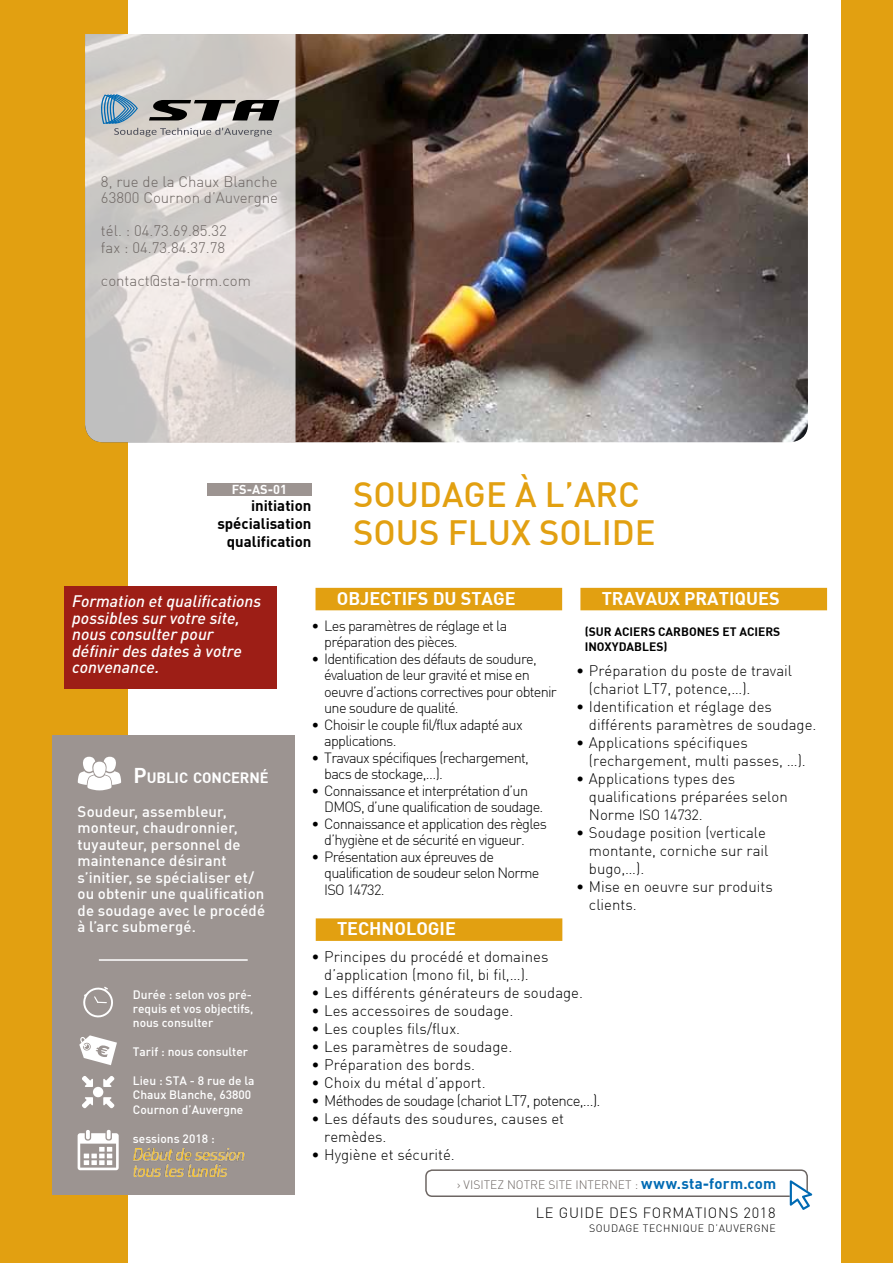
<style>
.page{position:relative;width:893px;height:1263px;background:#fff}
.page>*{position:absolute;margin:0;border:0;box-sizing:border-box;transform-origin:0 0}
.t1{font:500 34.5px/37.8px "DIN";color:#e2a011}
.t2{font:700 18px "DIN";color:#fff}
.t3{font:italic 500 16.5px/16.5px "DIN";color:#fff}
.t4{font:300 15px/18px "DIN";color:#000}
.t5{font:500 15px/16.5px "DIN";letter-spacing:.01em;color:#fff}
.t6{font:300 15px/16.5px "DIN";color:#6d6663}
.t7{font:300 15px "DIN";letter-spacing:-.05em;color:#000}
.t8{font:700 15px/17.7px "DIN";color:#000;text-align:right}
.t9{font:700 15px "DIN";letter-spacing:.02em;color:#006ab3}
.t10{font:700 14.7px "DIN";letter-spacing:-.005em;color:#fff}
.t11{font:300 14.55px/16.5px "DIN";letter-spacing:-.05em;color:#000}
.t12{font:300 14.55px "DIN";letter-spacing:.05em;color:#000}
.t13{font:300 14.55px "DIN";letter-spacing:-.025em;color:#000}
.t14{font:700 12.75px "DIN";color:#fff}
.t15{font:500 12px/14.4px "DIN";color:#fff}
.t16{font:700 12px "DIN";color:#000}
.t17{font:300 12px "DIN";color:#6d6663}
.t18{font:300 10.5px "DIN";color:#000}
.s1{font-size:15px}
.s2{font-size:21px}
.s3{font-weight:300;font-size:12px;color:#6d6663}
</style>
<div class="page">
<div style="left:0;top:0;width:128px;height:1263px;background:#e2a011"></div>
<div style="left:842px;top:0;width:51px;height:1263px;background:#e2a011"></div>
<img style="left:296px;top:34px;width:512px;height:408px">
<div style="left:52px;top:736px;width:242px;height:459px;background:#9c9491"></div>
<svg style="left:78px;top:757px;width:43px;height:33px"></svg>
<div style="left:425px;top:1169px;width:383px;height:28px;border:2px solid #6d6663;border-radius:6px"></div>
<svg style="left:790px;top:1180px;width:22px;height:30px"></svg>
<svg style="left:79px;top:1035px;width:38px;height:30px"></svg>
<svg style="left:78px;top:1130px;width:41px;height:40px"></svg>
<svg style="left:82px;top:1076px;width:11px;height:11px"></svg>
<svg style="left:82px;top:1097px;width:11px;height:11px"></svg>
<svg style="left:103px;top:1097px;width:11px;height:11px"></svg>
<svg style="left:103px;top:1076px;width:11px;height:11px"></svg>
<div style="left:93px;top:1087px;width:10px;height:10px;background:#fff;border-radius:50%"></div>
<svg style="left:83px;top:986px;width:30px;height:32px"></svg>
<hr style="left:99px;top:959px;width:149px;height:2px;background:#fff">
<div style="left:64px;top:587px;width:212px;height:102px;background:#9d1e16"></div>
<div style="left:580px;top:588px;width:247px;height:22px;background:#e2a011"></div>
<div style="left:315px;top:588px;width:247px;height:22px;background:#e2a011"></div>
<div style="left:316px;top:918px;width:246px;height:23px;background:#e2a011"></div>
<div style="left:207px;top:483px;width:104px;height:12px;background:#9c9491"></div>
<img style="left:133px;top:1148px;width:112px;height:28px">
<svg style="left:85px;top:34px;width:211px;height:408px;background:#d6d1ce"></svg>
<svg style="left:98px;top:94px;width:182px;height:43px;background:#999c9e"></svg>
<p class="t6" style="left:101px;top:173px;width:179px">8, rue de la Chaux Blanche<br>63800 Cournon d’Auvergne</p>
<p class="t6" style="left:101px;top:222px;width:127px">tél. : 04.73.69.85.32 fax : 04.73.84.37.78</p>
<p class="t6" style="left:101px;top:272px;width:151px">contact@sta-form.com</p>
<p class="t14" style="left:232px;top:481px;width:57px">FS-AS-01</p>
<p class="t8" style="left:217px;top:496px;width:96px">INITIATION<br>SPÉCIALISATION</p>
<p class="t8" style="left:227px;top:532px;width:86px">QUALIFICATION</p>
<h1 class="t1" style="left:353px;top:474px;width:304px">Soudage à l’arc sous flux solide</h1>
<p class="t3" style="left:72px;top:592px;width:190px">Formation et qualifications possibles sur votre site, nous consulter pour définir des dates à votre convenance.</p>
<p class="t2" style="left:602px;top:587px;width:94px">TRAVAU X PRATIQUES</p>
<p class="t2" style="left:337px;top:587px;width:44px">OBJECTIFS</p>
<p class="t2" style="left:433px;top:587px;width:82px">DUSTAGE</p>
<p class="t11" style="left:324px;top:617px;width:185px;text-indent:-13px">• Les paramètres de réglage et la préparation des pièces.</p>
<p class="t11" style="left:324px;top:650px;width:234px;text-indent:-13px">• Identification des défauts de soudure, évaluation de leur gravité et mise en oeuvre d’actions correctives pour obtenir une soudure de qualité.</p>
<p class="t11" style="left:324px;top:716px;width:200px;text-indent:-13px">• Choisir le couple fil/flux adapté aux applications.</p>
<p class="t11" style="left:324px;top:749px;width:206px;text-indent:-13px">• Travaux spécifiques (rechargement, bacs de stockage,…).</p>
<p class="t11" style="left:324px;top:782px;width:221px;text-indent:-13px">• Connaissance et interprétation d’un<br>DMOS, d’une qualification de soudage.</p>
<p class="t11" style="left:324px;top:815px;width:224px;text-indent:-13px">• Connaissance et application des règles d’hygiène et de sécurité en vigueur.</p>
<p class="t11" style="left:324px;top:848px;width:217px;text-indent:-13px">• Présentation aux épreuves de qualification de soudeur selon Norme<br>ISO 14732.</p>
<p class="t16" style="left:585px;top:624px;width:13px">(SUR</p>
<p class="t16" style="left:614px;top:624px;width:8px">ACIERS</p>
<p class="t16" style="left:658px;top:624px;width:9px">CAR</p>
<p class="t16" style="left:681px;top:624px;width:17px">BONES</p>
<p class="t16" style="left:722px;top:624px;width:25px">ET ACIERS</p>
<p class="t16" style="left:585px;top:639px;width:84px">INOXYDABLES)</p>
<p class="t4" style="left:589px;top:661px;width:205px;text-indent:-13px">• Préparation du poste de travail (chariot LT7, potence,…).</p>
<p class="t4" style="left:589px;top:697px;width:229px;text-indent:-13px">• Identification et réglage des différents paramètres de soudage.</p>
<p class="t4" style="left:589px;top:733px;width:218px;text-indent:-13px">• Applications spécifiques (rechargement, multi passes, …).</p>
<p class="t4" style="left:589px;top:769px;width:200px;text-indent:-13px">• Applications types des qualifications préparées selon</p>
<p class="t13" style="left:589px;top:806px;width:115px"><span class="s1">Norme</span> ISO 14732<span class="s1">.</span></p>
<p class="t4" style="left:589px;top:823px;width:181px;text-indent:-13px">• Soudage position (verticale montante, corniche sur rail bugo,…).</p>
<p class="t4" style="left:589px;top:877px;width:185px;text-indent:-13px">• Mise en oeuvre sur produits clients.</p>
<p class="t10" style="left:133px;top:768px;width:137px"><span class="s2">P</span>UBLIC CONCERNÉ</p>
<p class="t5" style="left:78px;top:803px;width:189px">Soudeur, assembleur, monteur, chaudronnier, tuyauteur, personnel de maintenance désirant s’initier, se spécialiser et/ ou obtenir une qualification de soudage avec le procédé à l’arc submergé.</p>
<p class="t2" style="left:337px;top:917px;width:57px">TECHNOLO</p>
<p class="t2" style="left:428px;top:917px;width:20px">GIE</p>
<p class="t4" style="left:311px;top:947px;width:238px;text-align:center">• Principes du procédé et domaines d’application (mono fil, bi fil,…).</p>
<p class="t4" style="left:311px;top:983px;width:273px">• Les différents générateurs de soudage.</p>
<p class="t4" style="left:311px;top:1001px;width:203px">• Les accessoires de soudage.</p>
<p class="t4" style="left:311px;top:1019px;width:150px">• Les couples fils/flux.</p>
<p class="t4" style="left:311px;top:1037px;width:202px">• Les paramètres de soudage.</p>
<p class="t4" style="left:311px;top:1055px;width:165px">• Préparation des bords.</p>
<p class="t4" style="left:311px;top:1073px;width:176px">• Choix du métal d’apport.</p>
<p class="t7" style="left:311px;top:1091px;width:291px">• Méthodes de soudage (chariot LT7, potence,…).</p>
<p class="t4" style="left:324px;top:1109px;width:241px;text-indent:-13px">• Les défauts des soudures, causes et remèdes.</p>
<p class="t4" style="left:311px;top:1145px;width:145px">• Hygiène et sécurité.</p>
<p class="t15" style="left:133px;top:987px;width:122px">D urée : selon vos pré&shy;requis et vos objectifs, nous consulter</p>
<p class="t15" style="left:133px;top:1044px;width:117px">Tarif : nous consulter</p>
<p class="t15" style="left:133px;top:1073px;width:123px">Lieu : STA - 8 rue de la<br>Chaux Blanche, 63800<br>Cournon d’Auvergne</p>
<p class="t15" style="left:133px;top:1131px;width:83px">sessions 2018 :</p>
<p class="t17" style="left:457px;top:1177px;width:14px">› visite</p>
<p class="t17" style="left:497px;top:1177px;width:19px">z notre</p>
<p class="t17" style="left:548px;top:1177px;width:7px">site</p>
<p class="t17" style="left:575px;top:1177px;width:12px">Internet</p>
<p class="t9" style="left:635px;top:1174px;width:143px"><span class="s3">:</span> WWW.STA-FORM.COM</p>
<p class="t12" style="left:536px;top:1203px;width:241px">LE GUIDE DES FORMATIONS 2018</p>
<p class="t18" style="left:589px;top:1222px;width:15px">Soudage</p>
<p class="t18" style="left:643px;top:1222px;width:8px">technique</p>
<p class="t18" style="left:708px;top:1222px;width:19px">d’auvergne</p>
</div>
